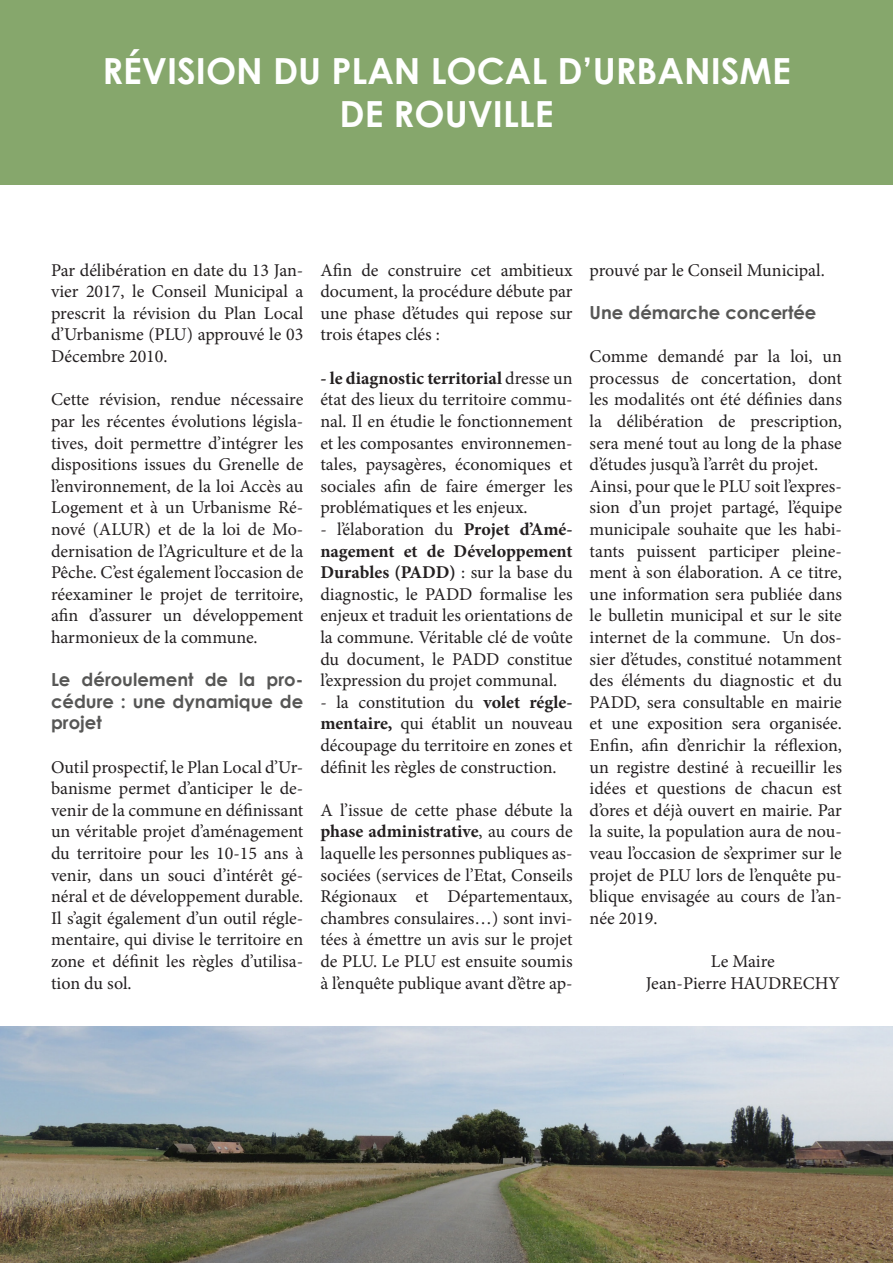
<style>
.page{position:relative;width:893px;height:1263px;background:#fff}
.page>*{position:absolute;margin:0;border:0;box-sizing:border-box;transform-origin:0 0}
.t1{font:700 36px "Century Gothic";color:#fff}
.t2{font:18px/21.6px "Minion Pro";color:#231f20;text-align:justify}
.t3{font:700 18px/21.6px "Century Gothic";color:#575756;text-align:justify}
.s1{font-weight:700}
</style>
<div class="page">
<div style="left:0;top:0;width:893px;height:185px;background:#86a76c"></div>
<img style="left:0;top:1027px;width:893px;height:236px">
<p class="t1" style="left:102px;top:44px;width:690px">RÉVISION DU PLAN LOCAL D’URBANISME</p>
<p class="t1" style="left:340px;top:87px;width:215px">DE ROUVILLE</p>
<p class="t2" style="left:51px;top:259px;width:254px">Par délibération en date du 13 Jan&shy;vier 2017, le Conseil Municipal a prescrit la révision du Plan Local d’Urbanisme (PLU) approuvé le 03<br>Décembre 2010.</p>
<p class="t2" style="left:51px;top:389px;width:254px">Cette révision, rendue nécessaire par les récentes évolutions législa&shy;tives, doit permettre d’intégrer les dispositions issues du Grenelle de l’environnement, de la loi Accès au Logement et à un Urbanisme Ré&shy;nové (ALUR) et de la loi de Mo&shy;dernisation de l’Agriculture et de la Pêche. C’est également l’occasion de réexaminer le projet de territoire, afin d’assurer un développement harmonieux de la commune.</p>
<p class="t3" style="left:51px;top:668px;width:254px">Le déroulement de la pro&shy;cédure : une dynamique de projet</p>
<p class="t2" style="left:51px;top:756px;width:254px">Outil prospectif, le Plan Local d’Ur&shy;banisme permet d’anticiper le de&shy;venir de la commune en définissant un véritable projet d’aménagement du territoire pour les 10-15 ans à venir, dans un souci d’intérêt gé&shy;néral et de développement durable.<br>Il s’agit également d’un outil régle&shy;mentaire, qui divise le territoire en zone et définit les règles d’utilisa&shy;tion du sol.</p>
<p class="t2" style="left:320px;top:259px;width:254px">Afin de construire cet ambitieux document, la procédure débute par une phase d’études qui repose sur trois étapes clés :</p>
<p class="t2" style="left:320px;top:367px;width:254px"><span class="s1">- le diagnostic territorial</span> dresse un état des lieux du territoire commu&shy;nal. Il en étudie le fonctionnement et les composantes environnemen&shy;tales, paysagères, économiques et sociales afin de faire émerger les problématiques et les enjeux.</p>
<p class="t2" style="left:320px;top:518px;width:254px">- l’élaboration du <span class="s1">Projet d’Amé&shy;nagement et de Développement Durables (PADD)</span> : sur la base du diagnostic, le PADD formalise les enjeux et traduit les orientations de la commune. Véritable clé de voûte du document, le PADD constitue l’expression du projet communal.</p>
<p class="t2" style="left:320px;top:691px;width:254px">- la constitution du <span class="s1">volet régle&shy;mentaire,</span> qui établit un nouveau découpage du territoire en zones et définit les règles de construction.</p>
<p class="t2" style="left:320px;top:799px;width:254px">A l’issue de cette phase débute la <span class="s1">phase administrative</span>, au cours de laquelle les personnes publiques as&shy;sociées (services de l’Etat, Conseils Régionaux et Départementaux, chambres consulaires…) sont invi&shy;tées à émettre un avis sur le projet de PLU. Le PLU est ensuite soumis à l’enquête publique avant d’être ap-</p>
<p class="t2" style="left:590px;top:259px;width:237px">prouvé par le Conseil Municipal.</p>
<p class="t3" style="left:590px;top:301px;width:228px">Une démarche concertée</p>
<p class="t2" style="left:590px;top:346px;width:254px">Comme demandé par la loi, un processus de concertation, dont les modalités ont été définies dans la délibération de prescription, sera mené tout au long de la phase d’études jusqu’à l’arrêt du projet.</p>
<p class="t2" style="left:590px;top:475px;width:254px">Ainsi, pour que le PLU soit l’expres&shy;sion d’un projet partagé, l’équipe municipale souhaite que les habi&shy;tants puissent participer pleine&shy;ment à son élaboration. A ce titre, une information sera publiée dans le bulletin municipal et sur le site internet de la commune. Un dos&shy;sier d’études, constitué notamment des éléments du diagnostic et du PADD, sera consultable en mairie et une exposition sera organisée.<br>Enfin, afin d’enrichir la réflexion, un registre destiné à recueillir les idées et questions de chacun est d’ores et déjà ouvert en mairie. Par la suite, la population aura de nou&shy;veau l’occasion de s’exprimer sur le projet de PLU lors de l’enquête pu&shy;blique envisagée au cours de l’an&shy;née 2019.</p>
<p class="t2" style="left:711px;top:950px;width:65px">Le Maire</p>
<p class="t2" style="left:646px;top:972px;width:196px">Jean-Pierre HAUDRECHY</p>
</div>
